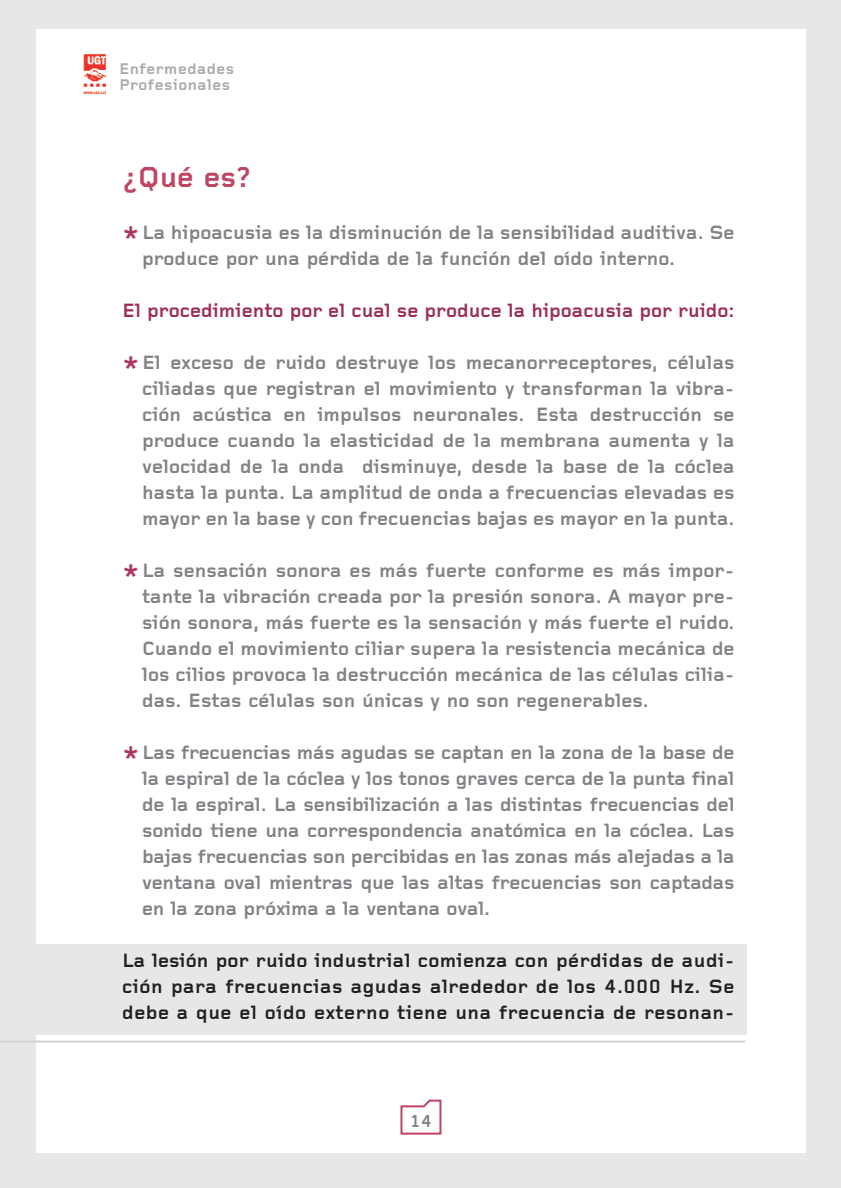
<style>
.page{position:relative;width:841px;height:1188px;background:#e6e7e8}
.page>*{position:absolute;margin:0;border:0;box-sizing:border-box;transform-origin:0 0}
.t1{font:700 30px "Foundry Gridnik";color:#bf4563}
.t2{font:700 28px "Foundry Gridnik";color:#ac3659}
.t3{font:700 20px/26px "Foundry Gridnik";color:#808285;text-align:justify}
.t4{font:700 20px/26px "Foundry Gridnik";letter-spacing:.025em;color:#231f20;text-align:justify}
.t5{font:700 20px "Foundry Gridnik";color:#9c2f50}
.t6{font:700 18px "Foundry Gridnik";color:#808285}
.t7{font:700 16px/16px "Foundry Gridnik";letter-spacing:.03em;color:#a7a9ac}
</style>
<div class="page">
<div style="left:36px;top:29px;width:770px;height:1124px;background:#fff"></div>
<img style="left:83px;top:55px;width:24px;height:38px">
<svg style="left:400px;top:1099px;width:41px;height:35px"></svg>
<div style="left:12px;top:944px;width:735px;height:90px;background:#e6e7e8"></div>
<hr style="left:0;top:1040px;width:745px;height:2px;background:#d1d3d4">
<p class="t7" style="left:119px;top:62px;width:117px">Enfermedades<br>Profesionales</p>
<h1 class="t1" style="left:122px;top:167px;width:131px">¿Qué es?</h1>
<p class="t3" style="left:142px;top:221px;width:594px">La hipoacusia es la disminución de la sensibilidad auditiva. Se produce por una pérdida de la función del oído interno.</p>
<p class="t5" style="left:122px;top:303px;width:614px">El procedimiento por el cual se produce la hipoacusia por ruido:</p>
<p class="t3" style="left:142px;top:351px;width:594px">El exceso de ruido destruye los mecanorreceptores, células ciliadas que registran el movimiento y transforman la vibra&shy;ción acústica en impulsos neuronales. Esta destrucción se produce cuando la elasticidad de la membrana aumenta y la velocidad de la onda disminuye, desde la base de la cóclea hasta la punta. La amplitud de onda a frecuencias elevadas es mayor en la base y con frecuencias bajas es mayor en la punta.</p>
<p class="t3" style="left:142px;top:559px;width:594px">La sensación sonora es más fuerte conforme es más impor&shy;tante la vibración creada por la presión sonora. A mayor pre&shy;sión sonora, más fuerte es la sensación y más fuerte el ruido.<br>Cuando el movimiento ciliar supera la resistencia mecánica de los cilios provoca la destrucción mecánica de las células cilia&shy;das. Estas células son únicas y no son regenerables.</p>
<p class="t3" style="left:142px;top:741px;width:594px">Las frecuencias más agudas se captan en la zona de la base de la espiral de la cóclea y los tonos graves cerca de la punta final de la espiral. La sensibilización a las distintas frecuencias del sonido tiene una correspondencia anatómica en la cóclea. Las bajas frecuencias son percibidas en las zonas más alejadas a la ventana oval mientras que las altas frecuencias son captadas en la zona próxima a la ventana oval.</p>
<p class="t4" style="left:122px;top:949px;width:614px">La lesión por ruido industrial comienza con pérdidas de audi&shy;ción para frecuencias agudas alrededor de los 4.000 Hz. Se debe a que el oído externo tiene una frecuencia de resonan-</p>
<h2 class="t2" style="left:123px;top:226px;width:18px">*</h2>
<h2 class="t2" style="left:123px;top:356px;width:18px">*</h2>
<h2 class="t2" style="left:123px;top:564px;width:18px">*</h2>
<h2 class="t2" style="left:123px;top:746px;width:18px">*</h2>
<p class="t6" style="left:410px;top:1115px;width:24px">14</p>
</div>
